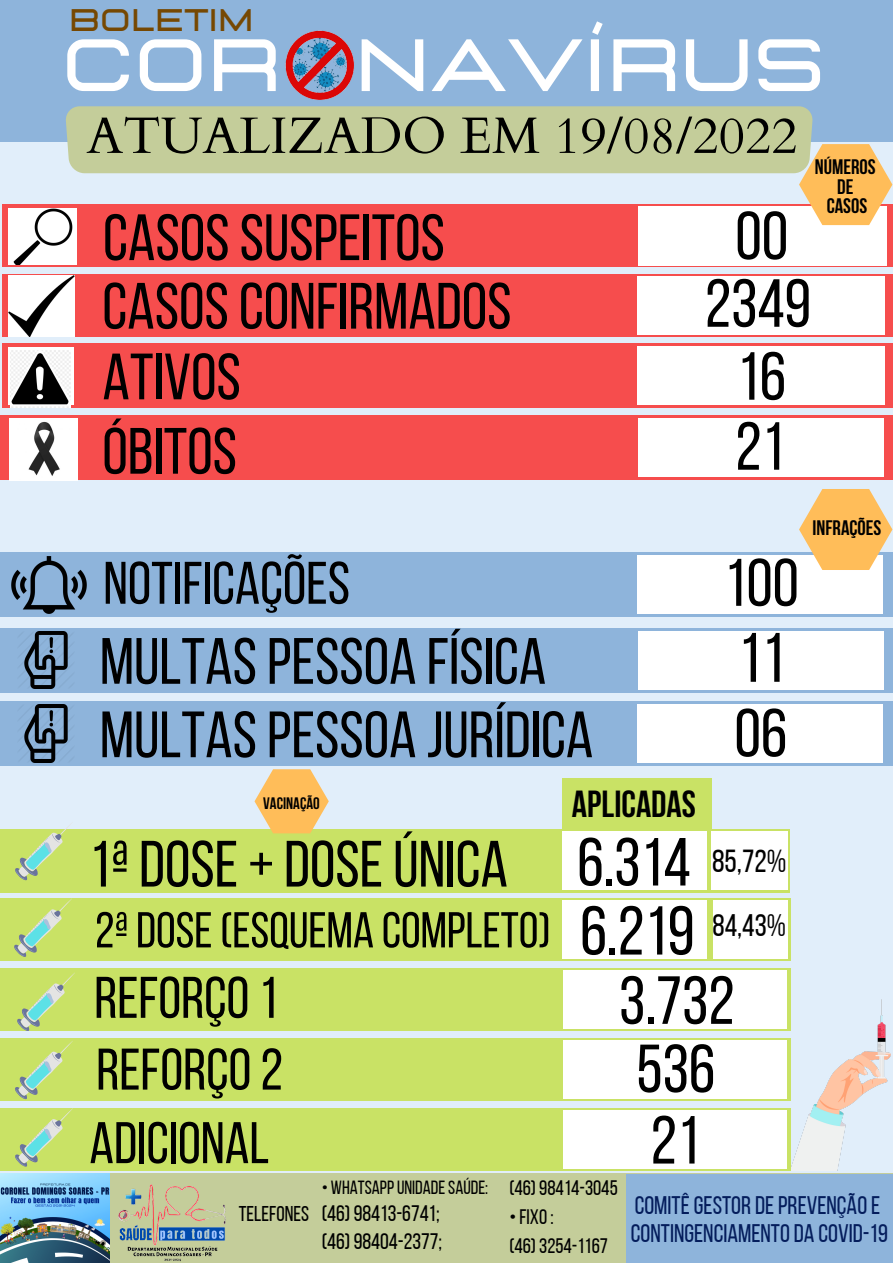
<style>
.page{position:relative;width:893px;height:1263px;background:#e1eefa}
.page>*{position:absolute;margin:0;border:0;box-sizing:border-box;transform-origin:0 0}
.t1{font:700 73.88px "Lastica";color:#fff}
.t2{font:69.82px "Bebas Neue";color:#000}
.t3{font:68.93px "Bebas Neue";color:#000}
.t4{font:67.88px/67.6px "Bebas Neue";color:#000;text-align:center}
.t5{font:67.12px "Bebas Neue";color:#000}
.t6{font:65.32px/70.7px "Bebas Neue";color:#000}
.t7{font:59.85px "Bebas Neue";color:#000}
.t8{font:58.57px "Bebas Neue";color:#000}
.t9{font:51.3px "Cardo";color:#000}
.t10{font:50.32px "Bebas Neue";color:#000}
.t11{font:700 37.58px "Bebas Neue";color:#000}
.t12{font:31.88px "Bebas Neue";color:#000}
.t13{font:700 31.12px "Lastica";color:#764802}
.t14{font:31.12px "Bebas Neue";color:#000}
.t15{font:25.42px/28.7px "Bebas Neue";color:#041d5c}
.t16{font:22.42px/28.3px "Bebas Neue";color:#000}
.t17{font:21.38px "Bebas Neue";color:#000}
.t18{font:20.92px/28.9px "Bebas Neue";color:#000}
.t19{font:700 20.92px/19.6px "Bebas Neue";color:#000;text-align:center}
.t20{font:19.05px "Bebas Neue";color:#000}
.t21{font:700 16.58px "Bebas Neue";color:#000}
</style>
<div class="page">
<div style="left:1px;top:0;width:892px;height:142px;background:#8eb4db"></div>
<div style="left:66px;top:106px;width:746px;height:67px;background:#c4cd9a"></div>
<div style="left:2px;top:204px;width:891px;height:63px;background:#f64d4d"></div>
<div style="left:8px;top:208px;width:68px;height:57px;background:#fff"></div>
<img style="left:13px;top:208px;width:60px;height:56px">
<div style="left:638px;top:206px;width:248px;height:59px;background:#fff"></div>
<div style="left:2px;top:344px;width:891px;height:64px;background:#f64d4d"></div>
<div style="left:0;top:1174px;width:893px;height:89px;background:#c4cd9a"></div>
<div style="left:626px;top:1174px;width:266px;height:89px;background:#8eb4db"></div>
<div style="left:2px;top:274px;width:891px;height:63px;background:#f64d4d"></div>
<div style="left:638px;top:276px;width:247px;height:59px;background:#fff"></div>
<img style="left:8px;top:275px;width:66px;height:61px">
<div style="left:0;top:415px;width:893px;height:64px;background:#f64d4d"></div>
<img style="left:9px;top:418px;width:68px;height:62px">
<div style="left:9px;top:348px;width:65px;height:57px;background:#fff"></div>
<div style="left:638px;top:418px;width:245px;height:58px;background:#fff"></div>
<div style="left:638px;top:346px;width:247px;height:58px;background:#fff"></div>
<img style="left:11px;top:350px;width:59px;height:57px">
<img style="left:1px;top:1174px;width:109px;height:89px">
<img style="left:108px;top:1178px;width:118px;height:85px">
<div style="left:0;top:552px;width:893px;height:65px;background:#8eb4db"></div>
<div style="left:637px;top:555px;width:245px;height:59px;background:#fff"></div>
<div style="left:1px;top:628px;width:892px;height:64px;background:#8eb4db"></div>
<div style="left:638px;top:631px;width:246px;height:58px;background:#fff"></div>
<div style="left:0;top:701px;width:893px;height:65px;background:#8eb4db"></div>
<div style="left:637px;top:704px;width:245px;height:59px;background:#fff"></div>
<img style="left:11px;top:556px;width:76px;height:58px">
<img style="left:22px;top:631px;width:50px;height:58px">
<img style="left:20px;top:705px;width:51px;height:57px">
<svg style="left:799px;top:144px;width:93px;height:81px"></svg>
<img style="left:285px;top:31px;width:69px;height:69px">
<svg style="left:799px;top:489px;width:93px;height:81px"></svg>
<div style="left:562px;top:778px;width:150px;height:51px;background:#c9e265"></div>
<div style="left:0;top:829px;width:790px;height:63px;background:#c9e265"></div>
<div style="left:562px;top:831px;width:145px;height:59px;background:#fff"></div>
<div style="left:0;top:898px;width:790px;height:63px;background:#c9e265"></div>
<div style="left:562px;top:901px;width:145px;height:58px;background:#fff"></div>
<svg style="left:15px;top:824px;width:56px;height:56px"></svg>
<svg style="left:14px;top:898px;width:58px;height:59px"></svg>
<div style="left:711px;top:831px;width:77px;height:59px;background:#fff"></div>
<div style="left:713px;top:900px;width:75px;height:59px;background:#fff"></div>
<svg style="left:254px;top:769px;width:75px;height:64px"></svg>
<div style="left:0;top:968px;width:790px;height:63px;background:#c9e265"></div>
<div style="left:562px;top:970px;width:224px;height:59px;background:#fff"></div>
<svg style="left:17px;top:972px;width:58px;height:59px"></svg>
<div style="left:0;top:1039px;width:790px;height:62px;background:#c9e265"></div>
<div style="left:562px;top:1040px;width:224px;height:59px;background:#fff"></div>
<svg style="left:15px;top:1041px;width:58px;height:58px"></svg>
<img style="left:790px;top:999px;width:101px;height:172px">
<div style="left:0;top:1108px;width:790px;height:63px;background:#c9e265"></div>
<svg style="left:15px;top:1108px;width:58px;height:59px"></svg>
<div style="left:562px;top:1110px;width:224px;height:59px;background:#fff"></div>
<p class="t13" style="left:69px;top:5px;width:186px">BOLETIM</p>
<p class="t1" style="left:62px;top:29px;width:765px">COR NAVÍRUS</p>
<p class="t9" style="left:87px;top:102px;width:712px">ATUALIZADO EM 19/08/2022</p>
<p class="t19" style="left:815px;top:159px;width:62px">NÚMEROS<br>DE<br>CASOS</p>
<p class="t6" style="left:103px;top:208px;width:343px">CASOSSUSPEITOS</p>
<p class="t4" style="left:705px;top:208px;width:108px">00<br>2349</p>
<p class="t6" style="left:102px;top:277px;width:410px">CASOSCONFIRMADOS<br>ATIVOS</p>
<p class="t4" style="left:737px;top:349px;width:51px">16</p>
<p class="t6" style="left:102px;top:422px;width:136px">ÓBITOS</p>
<p class="t4" style="left:735px;top:419px;width:51px">21</p>
<p class="t7" style="left:103px;top:559px;width:248px">NOTIFICAÇÕES</p>
<p class="t5" style="left:724px;top:555px;width:76px">100</p>
<p class="t6" style="left:100px;top:632px;width:448px">MULTASPESSOA FÍSICA</p>
<p class="t2" style="left:738px;top:629px;width:49px">11</p>
<p class="t6" style="left:100px;top:705px;width:495px">MULTASPESSOA JURÍDICA</p>
<p class="t21" style="left:263px;top:796px;width:58px">VACINAÇÃO</p>
<p class="t11" style="left:572px;top:789px;width:125px">APLICADAS</p>
<p class="t6" style="left:89px;top:835px;width:420px">1ªDOSE+DOSEÚNICA</p>
<p class="t10" style="left:95px;top:910px;width:457px">2ªDOSE(ESQUEMA COMPLETO)</p>
<p class="t4" style="left:577px;top:835px;width:115px">6.314</p>
<p class="t3" style="left:580px;top:903px;width:116px">6.219</p>
<p class="t4" style="left:734px;top:706px;width:54px">06</p>
<p class="t12" style="left:712px;top:848px;width:76px">85,72%</p>
<p class="t14" style="left:712px;top:913px;width:75px">84,43%</p>
<p class="t8" style="left:94px;top:974px;width:185px">REFORÇO1</p>
<p class="t4" style="left:619px;top:973px;width:117px">3.732</p>
<p class="t8" style="left:96px;top:1046px;width:188px">REFORÇO2</p>
<p class="t4" style="left:636px;top:1041px;width:80px">536</p>
<p class="t8" style="left:89px;top:1119px;width:181px">ADICIONAL</p>
<p class="t4" style="left:650px;top:1113px;width:51px">21</p>
<p class="t19" style="left:812px;top:520px;width:70px">INFRAÇÕES</p>
<p class="t17" style="left:239px;top:1205px;width:72px">TELEFONES</p>
<p class="t20" style="left:322px;top:1179px;width:168px">• WHATSAPPUNIDADE SAÚDE:</p>
<p class="t16" style="left:322px;top:1201px;width:122px">(46)98413-6741; (46)98404-2377;</p>
<p class="t18" style="left:509px;top:1176px;width:110px">(46)98414-3045</p>
<p class="t18" style="left:509px;top:1204px;width:100px">•FIXO: (46)3254-1167</p>
<p class="t15" style="left:631px;top:1193px;width:258px">COMITÊGESTORDEPREVENÇÃOE<br>CONTINGENCIAMENTODA COVID-19</p>
</div>
